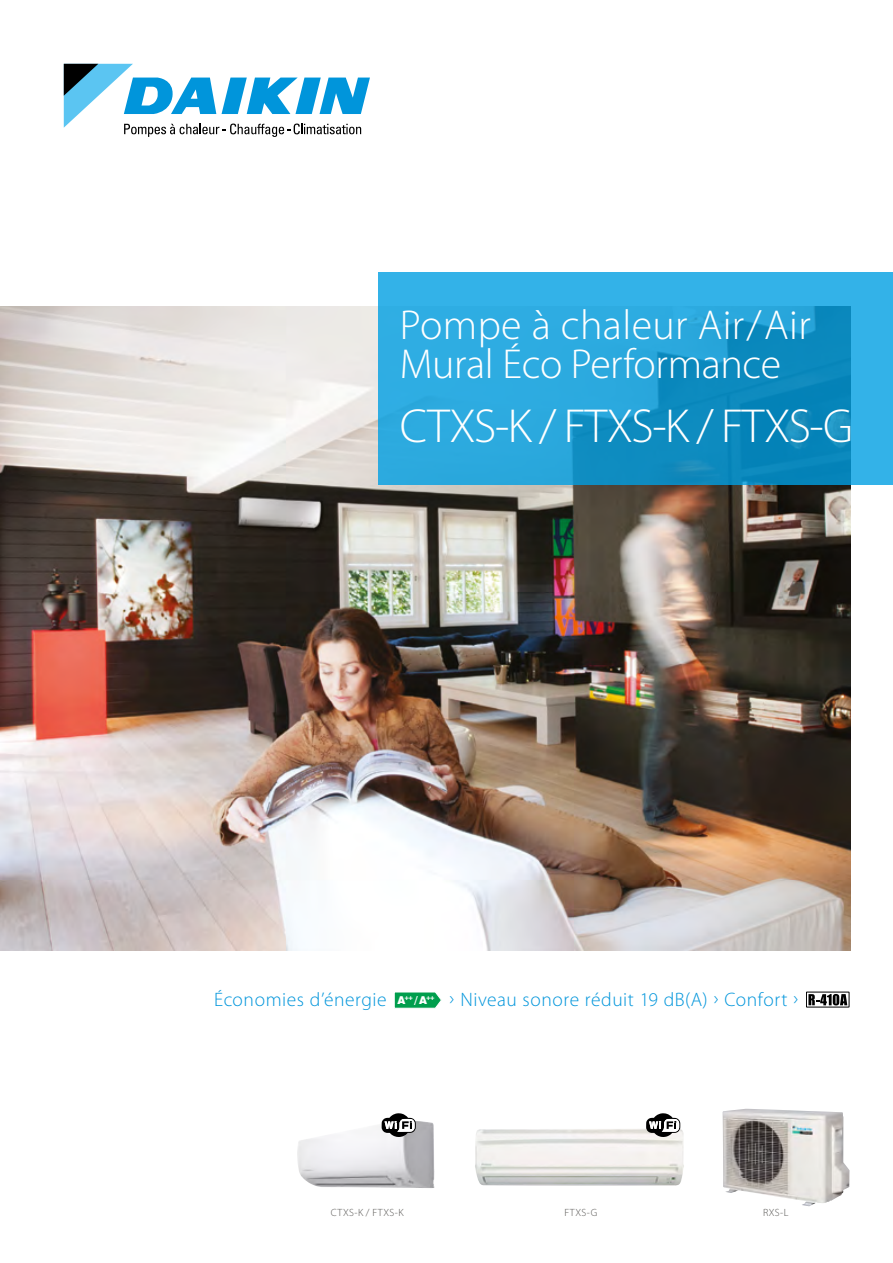
<style>
.page{position:relative;width:893px;height:1263px;background:#fff}
.page>*{position:absolute;margin:0;border:0;box-sizing:border-box;transform-origin:0 0}
.t1{font:300 48px "Myriad Pro";letter-spacing:-.03em;color:#fff}
.t2{font:300 42px/38.7px "Myriad Pro";letter-spacing:-.005em;color:#fff}
.t3{font:300 19.5px "Myriad Pro";letter-spacing:.025em;color:#0095db}
.t4{font:300 10.5px "Myriad Pro";letter-spacing:.055em;color:#575553}
.s1{font-family:"Swiss 721 BT";font-weight:900;font-size:10.8px;color:#fff}
</style>
<div class="page">
<img style="left:0;top:307px;width:850px;height:643px">
<svg style="left:64px;top:64px;width:306px;height:73px"></svg>
<svg style="left:394px;top:992px;width:48px;height:17px"></svg>
<div style="left:806px;top:992px;width:43px;height:15px;border:1px solid #000"></div>
<svg style="left:808px;top:994px;width:39px;height:11px"></svg>
<img style="left:300px;top:1121px;width:102px;height:20px">
<img style="left:475px;top:1128px;width:209px;height:58px">
<img style="left:723px;top:1109px;width:126px;height:97px">
<svg style="left:382px;top:1113px;width:34px;height:24px"></svg>
<svg style="left:646px;top:1113px;width:34px;height:24px"></svg>
<svg style="left:378px;top:272px;width:515px;height:213px;background:#23a1d6"></svg>
<h2 class="t2" style="left:400px;top:306px;width:413px">Pompe à chaleur Air/Air<br>Mural Éco Performance</h2>
<h1 class="t1" style="left:400px;top:400px;width:455px">CTXS-K / FTXS-K / FTXS-G</h1>
<p class="t3" style="left:214px;top:988px;width:223px">Économies d’énergie <span class="s1">A</span><sup>++</sup> <span class="s1">/ A</span><sup>++</sup></p>
<p class="t3" style="left:450px;top:988px;width:350px">› Niveau sonore réduit 19 dB(A) › Confort ›</p>
<p class="t4" style="left:331px;top:1207px;width:74px">CTXS-K / FTXS-K</p>
<p class="t4" style="left:564px;top:1207px;width:34px">FTXS-G</p>
<p class="t4" style="left:763px;top:1207px;width:27px">RXS-L</p>
</div>
